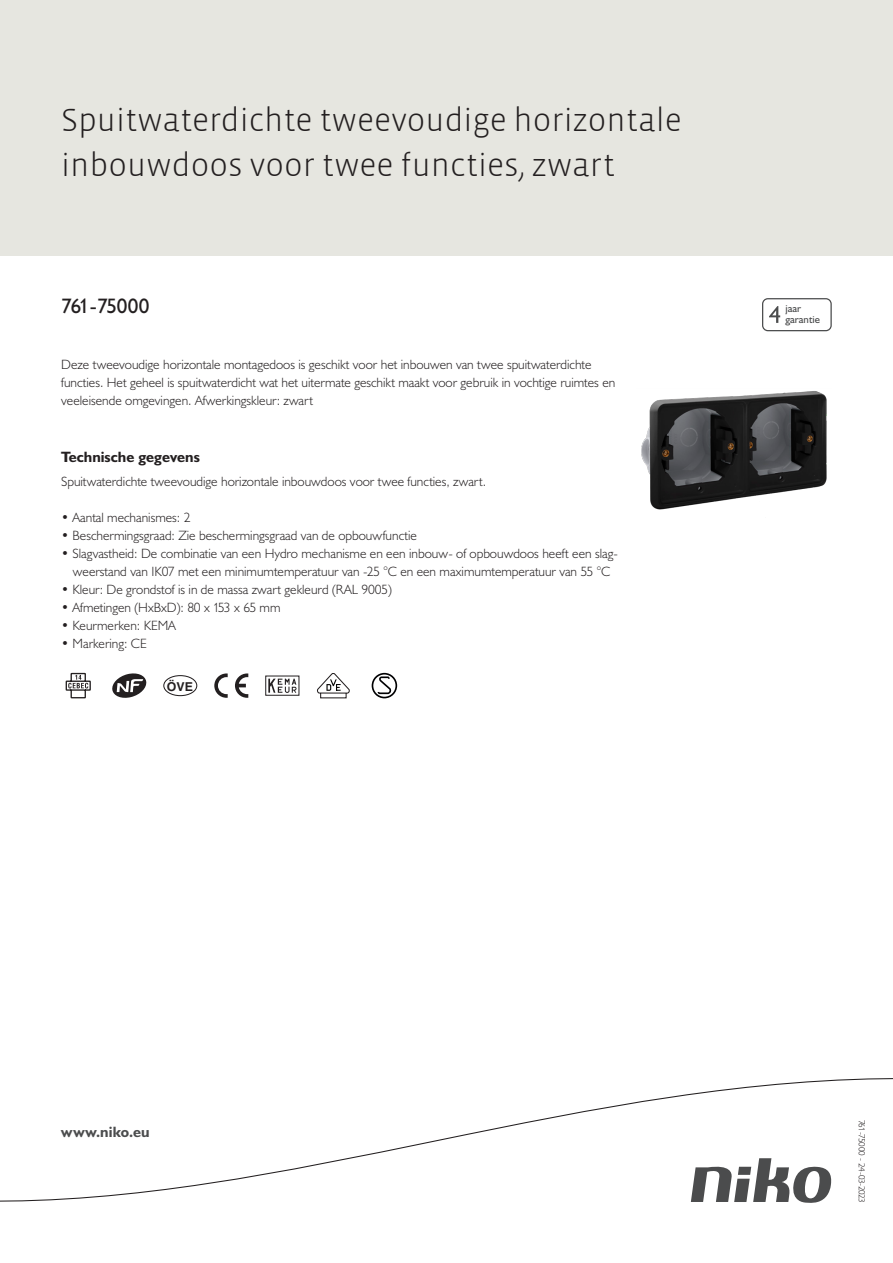
<style>
.page{position:relative;width:893px;height:1263px;background:#fff}
.page>*{position:absolute;margin:0;border:0;box-sizing:border-box;transform-origin:0 0}
.Title_datasheets{font:300 33px/45px "Vista Sans";color:#231f20}
.Article_number{font:21px "Humanist 521 BT";letter-spacing:-.035em;color:#231f20}
.Titles_parts{font:700 15px "Humanist 521 BT";color:#231f20}
.titel_afbeelding{font:700 15px "Humanist 521 BT";letter-spacing:.005em;color:#4b4c4d}
.USP_Bullets{font:300 13.5px/18px "Humanist 521 BT";color:#231f20;text-align:center}
.Platte_tekst_CAB{font:300 13.5px/18px "Humanist 521 BT";color:#231f20}
.t1{font:700 12.3px "Helvetica";color:#231f20}
.t2{font:10.8px/10.8px "Humanist 521 BT";color:#4b4c4d}
.Revision{font:300 9px "Humanist 521 BT";letter-spacing:-.05em;color:#231f20}
</style>
<div class="page">
<div style="left:0;top:0;width:893px;height:255px;background:#e6e6e0"></div>
<svg style="left:66px;top:673px;width:25px;height:25px"></svg>
<svg style="left:112px;top:673px;width:34px;height:25px"></svg>
<div style="left:163px;top:675px;width:34px;height:21px;border:1px solid #231f20;border-radius:50%"></div>
<svg style="left:235px;top:673px;width:13px;height:25px"></svg>
<svg style="left:214px;top:673px;width:14px;height:25px"></svg>
<svg style="left:268px;top:679px;width:29px;height:14px"></svg>
<div style="left:265px;top:676px;width:34px;height:20px;border:1px solid #231f20"></div>
<svg style="left:317px;top:673px;width:33px;height:25px"></svg>
<svg style="left:372px;top:673px;width:25px;height:25px"></svg>
<svg style="left:762px;top:298px;width:70px;height:33px"></svg>
<svg style="left:0;top:1078px;width:893px;height:125px"></svg>
<img style="left:641px;top:391px;width:186px;height:119px">
<p class="Title_datasheets" style="left:61px;top:98px;width:622px">Spuitwaterdichte tweevoudige horizontale inbouwdoos voor twee functies, zwart</p>
<p class="Article_number" style="left:61px;top:293px;width:90px">761-75000</p>
<p class="t2" style="left:785px;top:303px;width:36px">jaar garantie</p>
<p class="Platte_tekst_CAB" style="left:61px;top:355px;width:556px">Deze tweevoudige horizontale montagedoos is geschikt voor het inbouwen van twee spuitwaterdichte functies. Het geheel is spuitwaterdicht wat het uitermate geschikt maakt voor gebruik in vochtige ruimtes en veeleisende omgevingen. Afwerkingskleur: zwart</p>
<p class="Titles_parts" style="left:61px;top:447px;width:140px">Technische gegevens</p>
<p class="Platte_tekst_CAB" style="left:61px;top:472px;width:426px">Spuitwaterdichte tweevoudige horizontale inbouwdoos voor twee functies, zwart.</p>
<p class="USP_Bullets" style="left:61px;top:508px;width:131px">• Aantal mechanismes: 2</p>
<p class="USP_Bullets" style="left:61px;top:526px;width:357px">• Beschermingsgraad: Zie beschermingsgraad van de opbouwfunctie</p>
<p class="USP_Bullets" style="left:61px;top:544px;width:558px">• Slagvastheid: De combinatie van een Hydro mechanisme en een inbouw- of opbouwdoos heeft een slag&shy;weerstand van IK07 met een minimumtemperatuur van -25 °C en een maximumtemperatuur van 55 °C</p>
<p class="USP_Bullets" style="left:61px;top:580px;width:332px">• Kleur: De grondstof is in de massa zwart gekleurd (RAL 9005)</p>
<p class="USP_Bullets" style="left:61px;top:598px;width:221px">• Afmetingen (HxBxD): 80 x 153 x 65 mm</p>
<p class="USP_Bullets" style="left:61px;top:616px;width:116px">• Keurmerken: KEMA</p>
<p class="USP_Bullets" style="left:61px;top:634px;width:87px">• Markering: CE</p>
<p class="t1" style="left:167px;top:679px;width:28px">ÖVE</p>
<p class="titel_afbeelding" style="left:61px;top:1122px;width:90px">www.niko.eu</p>
<p class="Revision" style="left:868px;top:1120px;width:85px;rotate:90deg">761-75000 - 24-03-2023</p>
</div>
